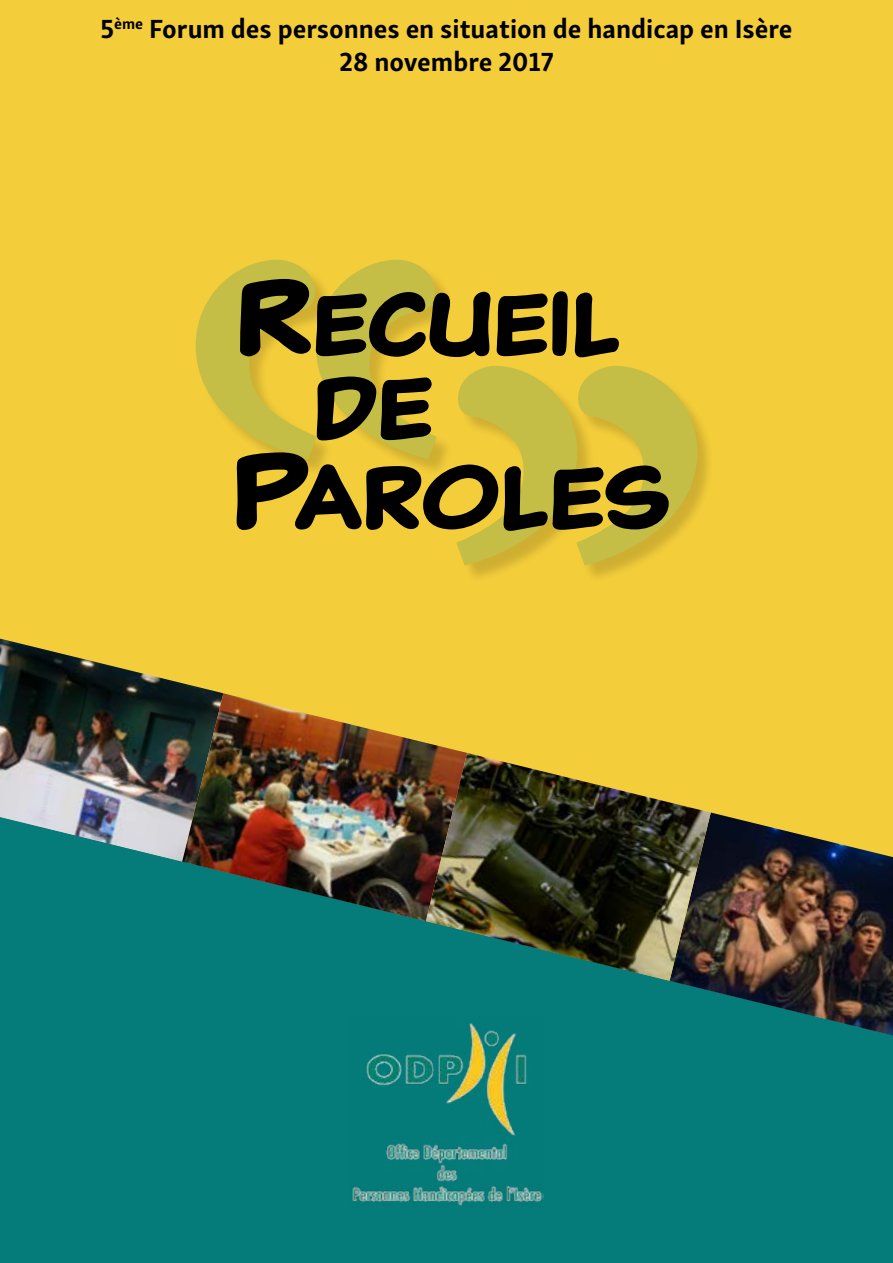
<style>
.page{position:relative;width:893px;height:1263px;background:#f3cd3a}
.page>*{position:absolute;margin:0;border:0;box-sizing:border-box;transform-origin:0 0}
.t1{font:864px "Minion Pro";color:#077d7a}
.t2{font:700 90px "Classic Comic";color:#000}
.t3{font:700 27px/32.4px "Skolar Sans";color:#000;text-align:center}
.s1{font-size:108px}
</style>
<div class="page">
<div style="left:0;top:862px;width:893px;height:401px;background:#057c7a"></div>
<img style="left:670px;top:812px;width:223px;height:223px">
<img style="left:0;top:639px;width:222px;height:223px">
<img style="left:182px;top:693px;width:285px;height:228px">
<img style="left:426px;top:753px;width:285px;height:228px">
<div style="left:198px;top:263px;width:256px;height:214px;background:#000;opacity:.75"></div>
<div style="left:458px;top:369px;width:255px;height:214px;background:#000;opacity:.75"></div>
<img style="left:350px;top:1016px;width:193px;height:193px">
<svg style="left:198px;top:263px;width:239px;height:196px"></svg>
<p class="t3" style="left:101px;top:10px;width:693px">5<sup>ème</sup> Forum des personnes en situation de handicap en Isère<br>28 novembre 2017</p>
<h2 class="t2" style="left:236px;top:265px;width:386px"><span class="s1">R</span>ECUEIL</h2>
<h2 class="t2" style="left:313px;top:349px;width:121px">DE</h2>
<h2 class="t2" style="left:232px;top:438px;width:439px"><span class="s1">P</span>AROLES</h2>
<h1 class="t1" style="left:734px;top:801px;width:315px;rotate:-180deg">‘‘</h1>
</div>
